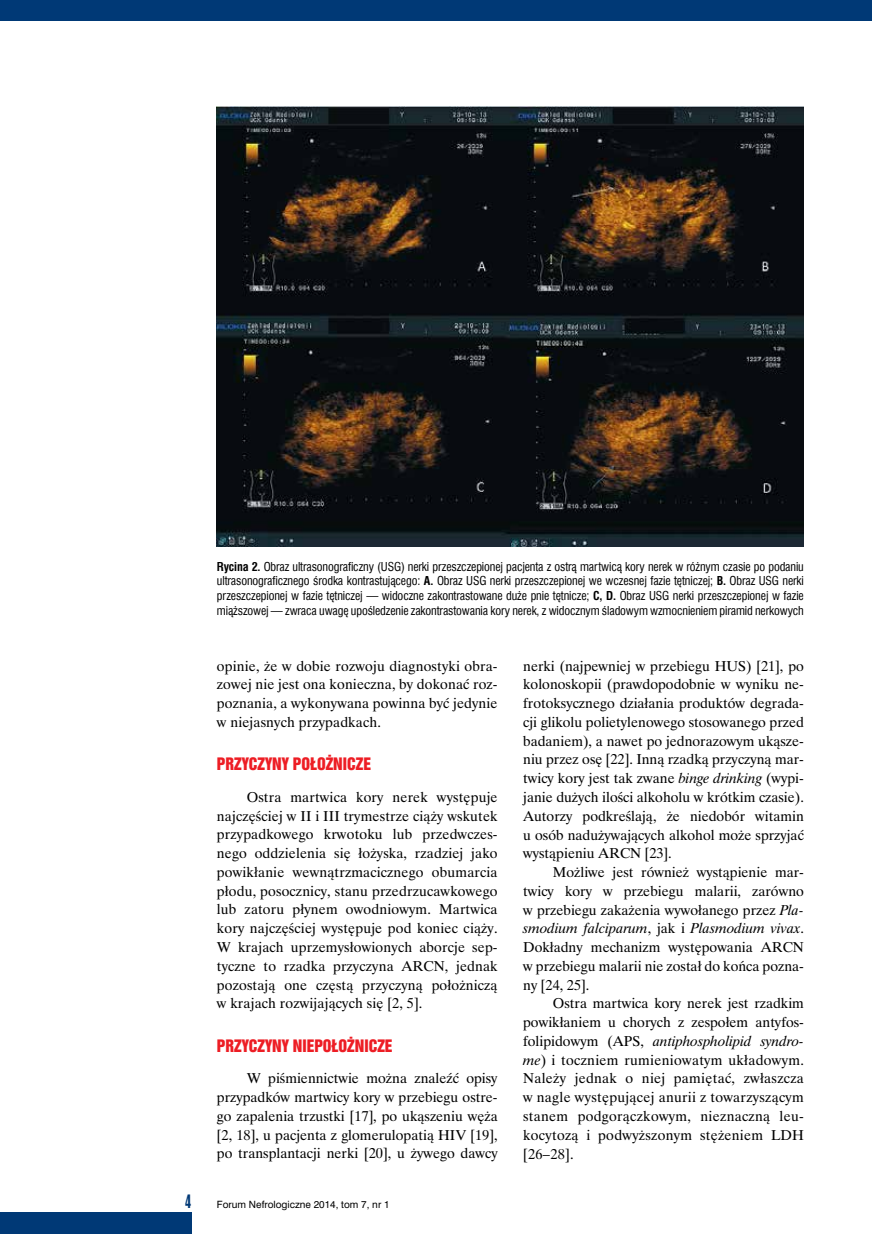
<style>
.page{position:relative;width:872px;height:1234px;background:#fff}
.page>*{position:absolute;margin:0;border:0;box-sizing:border-box;transform-origin:0 0}
.t1{font:18px "Swis 924 EU";color:#003976}
.t2{font:15.75px "Swis 921 EU";color:#ed1d24}
.t3{font:14.25px/18.8px "Time Ibis EE";letter-spacing:.005em;color:#000;text-align:justify}
.t4{font:12px/14.7px "Swis 721 Cn EU";letter-spacing:-.01em;color:#000;text-align:justify}
.t5{font:9.3px "Swis 721 PL";color:#000}
.s1{font-weight:700}
.s2{font-style:italic}
</style>
<div class="page">
<div style="left:0;top:0;width:872px;height:21px;background:#003976"></div>
<div style="left:0;top:1212px;width:191px;height:21px;background:#003976"></div>
<img style="left:217px;top:106px;width:587px;height:441px">
<p class="t4" style="left:217px;top:559px;width:588px"><span class="s1">Rycina 2.</span> Obraz ultrasonograficzny (USG) nerki przeszczepionej pacjenta z ostrą martwicą kory nerek w różnym czasie po podaniu ultrasonograficznego środka kontrastującego: <span class="s1">A.</span> Obraz USG nerki przeszczepionej we wczesnej fazie tętniczej; <span class="s1">B.</span> Obraz USG nerki przeszczepionej w fazie tętniczej — widoczne zakontrastowane duże pnie tętnicze; <span class="s1">C, D.</span> Obraz USG nerki przeszczepionej w fazie miąższowej — zwraca uwagę upośledzenie zakontrastowania kory nerek, z widocznym śladowym wzmocnieniem piramid nerkowych</p>
<p class="t3" style="left:217px;top:656px;width:282px">opinie, że w dobie rozwoju diagnostyki obra&shy;zowej nie jest ona konieczna, by dokonać roz&shy;poznania, a wykonywana powinna być jedynie w niejasnych przypadkach.</p>
<p class="t2" style="left:217px;top:753px;width:156px">PRZYCZYNY POŁOŻNICZE</p>
<p class="t3" style="left:217px;top:787px;width:282px;text-indent:30px">Ostra martwica kory nerek występuje najczęściej w II i III trymestrze ciąży wskutek przypadkowego krwotoku lub przedwczes&shy;nego oddzielenia się łożyska, rzadziej jako powikłanie wewnątrzmacicznego obumarcia płodu, posocznicy, stanu przedrzucawkowego lub zatoru płynem owodniowym. Martwica kory najczęściej występuje pod koniec ciąży.<br>W krajach uprzemysłowionych aborcje sep&shy;tyczne to rzadka przyczyna ARCN, jednak pozostają one częstą przyczyną położniczą w krajach rozwijających się [2, 5].</p>
<p class="t2" style="left:217px;top:1034px;width:177px">PRZYCZYNY NIEPOŁOŻNICZE</p>
<p class="t3" style="left:217px;top:1068px;width:282px;text-indent:30px">W piśmiennictwie można znaleźć opisy przypadków martwicy kory w przebiegu ostre&shy;go zapalenia trzustki [17], po ukąszeniu węża [2, 18], u pacjenta z glomerulopatią HIV [19], po transplantacji nerki [20], u żywego dawcy</p>
<p class="t1" style="left:185px;top:1189px;width:8px">4</p>
<p class="t5" style="left:217px;top:1198px;width:174px">Forum Nefrologiczne 2014, tom 7, nr 1</p>
<p class="t3" style="left:523px;top:656px;width:282px">nerki (najpewniej w przebiegu HUS) [21], po kolonoskopii (prawdopodobnie w wyniku ne&shy;frotoksycznego działania produktów degrada&shy;cji glikolu polietylenowego stosowanego przed badaniem), a nawet po jednorazowym ukąsze&shy;niu przez osę [22]. Inną rzadką przyczyną mar&shy;twicy kory jest tak zwane <span class="s2">binge drinking</span> (wypi&shy;janie dużych ilości alkoholu w krótkim czasie).<br>Autorzy podkreślają, że niedobór witamin u osób nadużywających alkohol może sprzyjać wystąpieniu ARCN [23].</p>
<p class="t3" style="left:523px;top:862px;width:282px;text-indent:30px">Możliwe jest również wystąpienie mar&shy;twicy kory w przebiegu malarii, zarówno w przebiegu zakażenia wywołanego przez <span class="s2">Pla&shy;smodium falciparum</span>, jak i <span class="s2">Plasmodium vivax</span>.<br>Dokładny mechanizm występowania ARCN w przebiegu malarii nie został do końca pozna&shy;ny [24, 25].</p>
<p class="t3" style="left:523px;top:993px;width:282px;text-indent:30px">Ostra martwica kory nerek jest rzadkim powikłaniem u chorych z zespołem antyfos&shy;folipidowym (APS, <span class="s2">antiphospholipid syndro&shy;me</span>) i toczniem rumieniowatym układowym.<br>Należy jednak o niej pamiętać, zwłaszcza w nagle występującej anurii z towarzyszącym stanem podgorączkowym, nieznaczną leu&shy;kocytozą i podwyższonym stężeniem LDH [26–28].</p>
</div>
